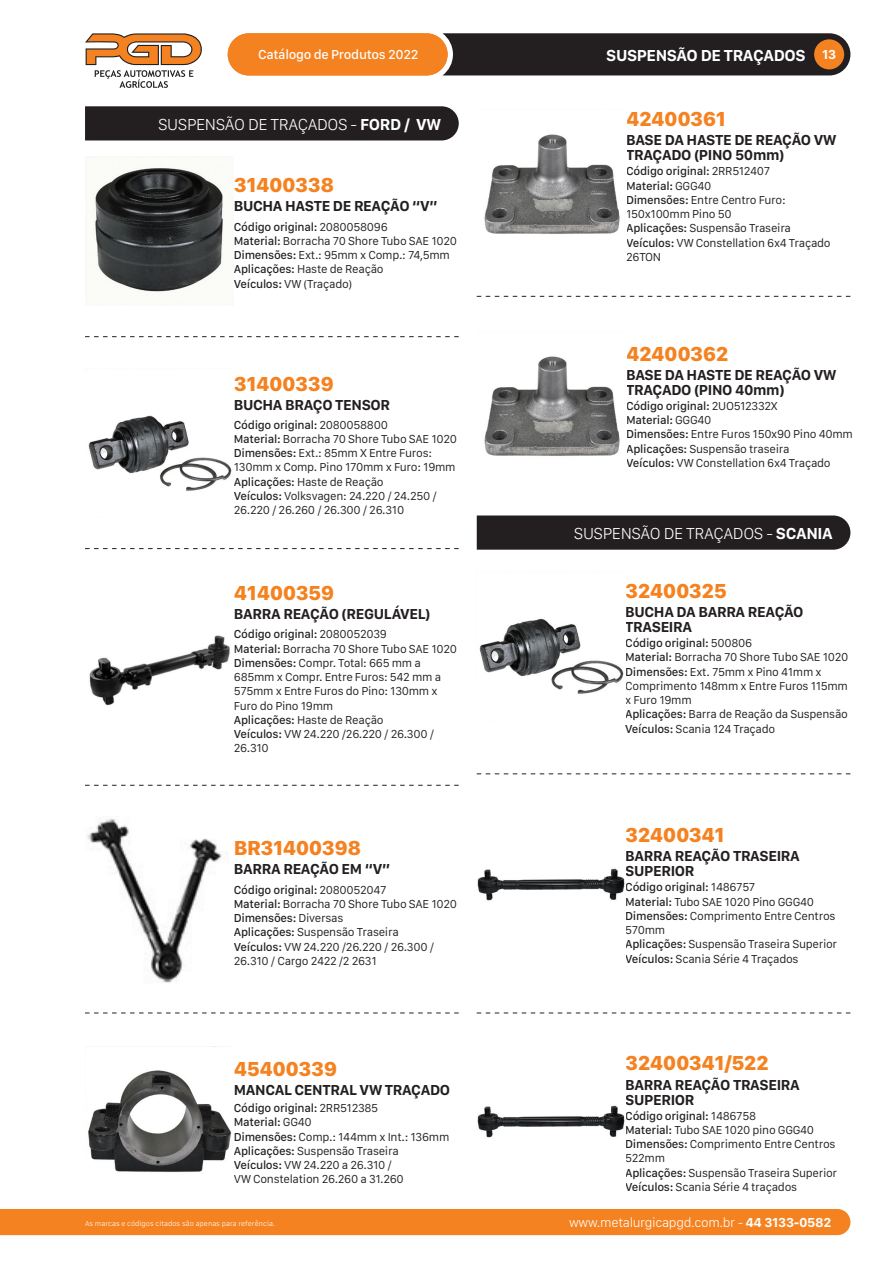
<style>
.page{position:relative;width:893px;height:1263px;background:#fff}
.page>*{position:absolute;margin:0;border:0;box-sizing:border-box;transform-origin:0 0}
.t1{font:800 21px "San Francisco Text";letter-spacing:-.025em;color:#f58220}
.t2{font:300 16.5px "San Francisco Text";letter-spacing:-.025em;color:#fff}
.t3{font:700 16.5px "San Francisco Text";letter-spacing:-.025em;color:#fff}
.t4{font:700 15px/15px "San Francisco Text";letter-spacing:-.025em;color:#231f20}
.t5{font:300 13.5px "San Francisco Text";letter-spacing:-.025em;color:#fff}
.t6{font:500 13.5px "San Francisco Text";letter-spacing:-.025em;color:#fff}
.t7{font:700 13.5px "San Francisco Text";color:#fff}
.t8{font:12px/14.2px "San Francisco Text";letter-spacing:-.025em;color:#231f20}
.t9{font:300 7.5px "San Francisco Text";color:#fff}
.s1{font-weight:700}
.s2{font-weight:500}
</style>
<div class="page">
<div style="left:0;top:1209px;width:850px;height:26px;background:#f58220"></div>
<svg style="left:85px;top:33px;width:117px;height:55px"></svg>
<div style="left:442px;top:33px;width:408px;height:42px;background:#231f20"></div>
<div style="left:228px;top:33px;width:220px;height:42px;background:#f58220;border-radius:21px"></div>
<div style="left:814px;top:39px;width:30px;height:30px;background:#f58220;border-radius:50%"></div>
<img style="left:88px;top:415px;width:144px;height:76px">
<img style="left:85px;top:156px;width:149px;height:136px">
<div style="left:85px;top:106px;width:374px;height:34px;background:#231f20"></div>
<img style="left:89px;top:635px;width:141px;height:71px">
<img style="left:87px;top:818px;width:141px;height:165px">
<div style="left:477px;top:515px;width:373px;height:35px;background:#231f20"></div>
<img style="left:479px;top:618px;width:145px;height:76px">
<img style="left:477px;top:868px;width:148px;height:33px">
<img style="left:477px;top:1105px;width:148px;height:33px">
<img style="left:88px;top:1046px;width:144px;height:126px">
<img style="left:484px;top:134px;width:136px;height:100px">
<img style="left:484px;top:356px;width:136px;height:100px">
<svg style="left:85px;top:336px;width:374px;height:1px"></svg>
<svg style="left:85px;top:548px;width:374px;height:1px"></svg>
<svg style="left:85px;top:785px;width:374px;height:1px"></svg>
<svg style="left:85px;top:1012px;width:374px;height:1px"></svg>
<svg style="left:477px;top:1012px;width:373px;height:1px"></svg>
<svg style="left:477px;top:773px;width:373px;height:1px"></svg>
<svg style="left:477px;top:296px;width:373px;height:1px"></svg>
<h2 class="t3" style="left:606px;top:45px;width:201px">SUSPENSÃO DE TRAÇADOS</h2>
<p class="t6" style="left:258px;top:46px;width:162px">Catálogo de Produtos 2022</p>
<p class="t7" style="left:822px;top:46px;width:16px">13</p>
<h2 class="t2" style="left:158px;top:114px;width:285px">SUSPENSÃO DE TRAÇADOS - <span class="s1">FORD / VW</span></h2>
<h1 class="t1" style="left:234px;top:171px;width:102px">31400338</h1>
<p class="t4" style="left:234px;top:200px;width:205px">BUCHA HASTE DE REAÇÃO “V”</p>
<p class="t8" style="left:234px;top:220px;width:225px"><span class="s2">Código original:</span> 2080058096<br><span class="s2">Material:</span> Borracha 70 Shore Tubo SAE 1020<br><span class="s2">Dimensões:</span> Ext.: 95mm x Comp.: 74,5mm<br><span class="s2">Aplicações:</span> Haste de Reação<br><span class="s2">Veículos:</span> VW (Traçado)</p>
<h1 class="t1" style="left:234px;top:371px;width:102px">31400339</h1>
<p class="t4" style="left:234px;top:399px;width:158px">BUCHA BRAÇO TENSOR</p>
<p class="t8" style="left:234px;top:418px;width:225px"><span class="s2">Código original:</span> 2080058800<br><span class="s2">Material:</span> Borracha 70 Shore Tubo SAE 1020<br><span class="s2">Dimensões:</span> Ext.: 85mm X Entre Furos:<br>130mm x Comp. Pino 170mm x Furo: 19mm <span class="s2">Aplicações:</span> Haste de Reação<br><span class="s2">Veículos:</span> Volksvagen: 24.220 / 24.250 / 26.220 / 26.260 / 26.300 / 26.310</p>
<h1 class="t1" style="left:234px;top:580px;width:102px">41400359</h1>
<p class="t4" style="left:234px;top:608px;width:198px">BARRA REAÇÃO (REGULÁVEL)</p>
<p class="t8" style="left:234px;top:628px;width:225px"><span class="s2">Código original:</span> 2080052039<br><span class="s2">Material:</span> Borracha 70 Shore Tubo SAE 1020<br><span class="s2">Dimensões:</span> Compr. Total: 665 mm a<br>685mm x Compr. Entre Furos: 542 mm a<br>575mm x Entre Furos do Pino: 130mm x<br>Furo do Pino 19mm<br><span class="s2">Aplicações:</span> Haste de Reação<br><span class="s2">Veículos:</span> VW 24.220 /26.220 / 26.300 /<br>26.310</p>
<h1 class="t1" style="left:234px;top:835px;width:129px">BR31400398</h1>
<p class="t4" style="left:234px;top:863px;width:158px">BARRA REAÇÃO EM “V”</p>
<p class="t8" style="left:234px;top:883px;width:225px"><span class="s2">Código original:</span> 2080052047<br><span class="s2">Material:</span> Borracha 70 Shore Tubo SAE 1020<br><span class="s2">Dimensões:</span> Diversas<br><span class="s2">Aplicações:</span> Suspensão Traseira<br><span class="s2">Veículos:</span> VW 24.220 /26.220 / 26.300 /<br>26.310 / Cargo 2422 /2 2631</p>
<h1 class="t1" style="left:234px;top:1055px;width:105px">45400339</h1>
<p class="t4" style="left:234px;top:1083px;width:218px">MANCAL CENTRAL VW TRAÇADO</p>
<p class="t8" style="left:234px;top:1102px;width:217px"><span class="s2">Código original:</span> 2RR512385<br><span class="s2">Material:</span> GG40<br><span class="s2">Dimensões:</span> Comp.: 144mm x Int.: 136mm<br><span class="s2">Aplicações:</span> Suspensão Traseira<br><span class="s2">Veículos:</span> VW 24.220 a 26.310 /<br>VW Constelation 26.260 a 31.260</p>
<p class="t9" style="left:85px;top:1218px;width:191px">As marcas e códigos citados são apenas para referência.</p>
<h1 class="t1" style="left:626px;top:106px;width:102px">42400361</h1>
<p class="t4" style="left:626px;top:134px;width:212px">BASE DA HASTE DE REAÇÃO VW<br>TRAÇADO (PINO 50mm)</p>
<p class="t8" style="left:626px;top:165px;width:206px"><span class="s2">Código original:</span> 2RR512407<br><span class="s2">Material:</span> GGG40<br><span class="s2">Dimensões:</span> Entre Centro Furo:<br>150x100mm Pino 50<br><span class="s2">Aplicações:</span> Suspensão Traseira<br><span class="s2">Veículos:</span> VW Constellation 6x4 Traçado<br>26TON</p>
<h1 class="t1" style="left:626px;top:340px;width:104px">42400362</h1>
<p class="t4" style="left:626px;top:369px;width:212px">BASE DA HASTE DE REAÇÃO VW<br>TRAÇADO (PINO 40mm)</p>
<p class="t8" style="left:626px;top:400px;width:228px"><span class="s2">Código original:</span> 2UO512332X<br><span class="s2">Material:</span> GGG40<br><span class="s2">Dimensões:</span> Entre Furos 150x90 Pino 40mm<br><span class="s2">Aplicações:</span> Suspensão traseira<br><span class="s2">Veículos:</span> VW Constellation 6x4 Traçado</p>
<h2 class="t2" style="left:574px;top:524px;width:260px">SUSPENSÃO DE TRAÇADOS - <span class="s1">SCANIA</span></h2>
<h1 class="t1" style="left:625px;top:578px;width:103px">32400325</h1>
<p class="t4" style="left:625px;top:606px;width:180px">BUCHA DA BARRA REAÇÃO<br>TRASEIRA</p>
<p class="t8" style="left:625px;top:637px;width:225px"><span class="s2">Código original:</span> 500806<br><span class="s2">Material:</span> Borracha 70 Shore Tubo SAE 1020<br><span class="s2">Dimensões:</span> Ext. 75mm x Pino 41mm x<br>Comprimento 148mm x Entre Furos 115mm x Furo 19mm<br><span class="s2">Aplicações:</span> Barra de Reação da Suspensão<br><span class="s2">Veículos:</span> Scania 124 Traçado</p>
<h1 class="t1" style="left:625px;top:822px;width:101px">32400341</h1>
<p class="t4" style="left:625px;top:850px;width:176px">BARRA REAÇÃO TRASEIRA<br>SUPERIOR</p>
<p class="t8" style="left:625px;top:881px;width:213px"><span class="s2">Código original:</span> 1486757<br><span class="s2">Material:</span> Tubo SAE 1020 Pino GGG40<br><span class="s2">Dimensões:</span> Comprimento Entre Centros<br>570mm<br><span class="s2">Aplicações:</span> Suspensão Traseira Superior<br><span class="s2">Veículos:</span> Scania Série 4 Traçados</p>
<h1 class="t1" style="left:625px;top:1050px;width:145px">32400341/522</h1>
<p class="t4" style="left:625px;top:1078px;width:176px">BARRA REAÇÃO TRASEIRA<br>SUPERIOR</p>
<p class="t8" style="left:625px;top:1109px;width:213px"><span class="s2">Código original:</span> 1486758<br><span class="s2">Material:</span> Tubo SAE 1020 pino GGG40<br><span class="s2">Dimensões:</span> Comprimento Entre Centros<br>522mm<br><span class="s2">Aplicações:</span> Suspensão Traseira Superior<br><span class="s2">Veículos:</span> Scania Série 4 traçados</p>
<p class="t5" style="left:569px;top:1214px;width:264px">www.metalurgicapgd.com.br - <span class="s1">44 3133-0582</span></p>
</div>
